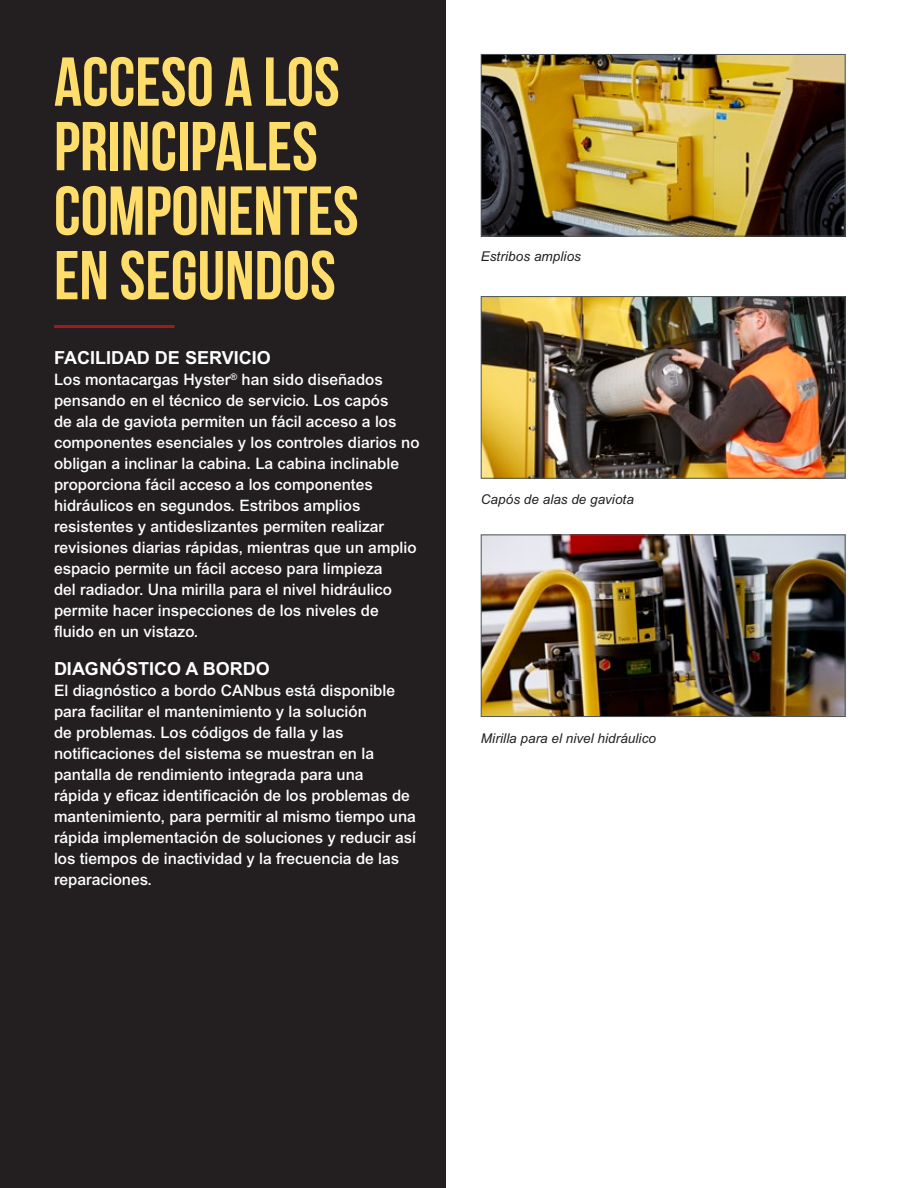
<style>
.page{position:relative;width:918px;height:1188px;background:#fff}
.page>*{position:absolute;margin:0;border:0;box-sizing:border-box;transform-origin:0 0}
.t1{font:69px/64.5px "Bebas Neue";color:#ffdd6b}
.t2{font:700 18px "Arial MT Std";color:#fff}
.t3{font:500 15.75px/21px "Arial MT Std";color:#fff}
.t4{font:italic 13.5px "Arial MT Std";letter-spacing:.005em;color:#231f20}
</style>
<div class="page">
<div style="left:0;top:0;width:446px;height:1188px;background:#231f20"></div>
<img style="left:483px;top:56px;width:361px;height:179px">
<div style="left:481px;top:54px;width:365px;height:183px;border:1px solid #4d5758"></div>
<img style="left:483px;top:536px;width:361px;height:179px">
<div style="left:481px;top:534px;width:365px;height:183px;border:1px solid #4d5758"></div>
<img style="left:483px;top:298px;width:361px;height:179px">
<div style="left:481px;top:296px;width:365px;height:183px;border:1px solid #4d5758"></div>
<hr style="left:54px;top:325px;width:121px;height:3px;background:#9e1c1f">
<h1 class="t1" style="left:54px;top:49px;width:306px">ACCESO A LOS<br>PRINCIPALES<br>COMPONENTES<br>EN SEGUNDOS</h1>
<p class="t2" style="left:54px;top:347px;width:218px">FACILIDAD DE SERVICIO</p>
<p class="t3" style="left:54px;top:369px;width:367px">Los montacargas Hyster<sup>®</sup> han sido diseñados pensando en el técnico de servicio. Los capós<br>de ala de gaviota permiten un fácil acceso a los componentes esenciales y los controles diarios no obligan a inclinar la cabina. La cabina inclinable proporciona fácil acceso a los componentes hidráulicos en segundos. Estribos amplios resistentes y antideslizantes permiten realizar revisiones diarias rápidas, mientras que un amplio espacio permite un fácil acceso para limpieza<br>del radiador. Una mirilla para el nivel hidráulico permite hacer inspecciones de los niveles de fluido en un vistazo.</p>
<p class="t2" style="left:54px;top:658px;width:217px">DIAGNÓSTICO A BORDO</p>
<p class="t3" style="left:54px;top:679px;width:364px">El diagnóstico a bordo CANbus está disponible para facilitar el mantenimiento y la solución<br>de problemas. Los códigos de falla y las notificaciones del sistema se muestran en la pantalla de rendimiento integrada para una<br>rápida y eficaz identificación de los problemas de mantenimiento, para permitir al mismo tiempo una rápida implementación de soluciones y reducir así los tiempos de inactividad y la frecuencia de las reparaciones.</p>
<p class="t4" style="left:481px;top:248px;width:102px">Estribos amplios</p>
<p class="t4" style="left:481px;top:492px;width:155px">Capós de alas de gaviota</p>
<p class="t4" style="left:481px;top:730px;width:177px">Mirilla para el nivel hidráulico</p>
</div>
